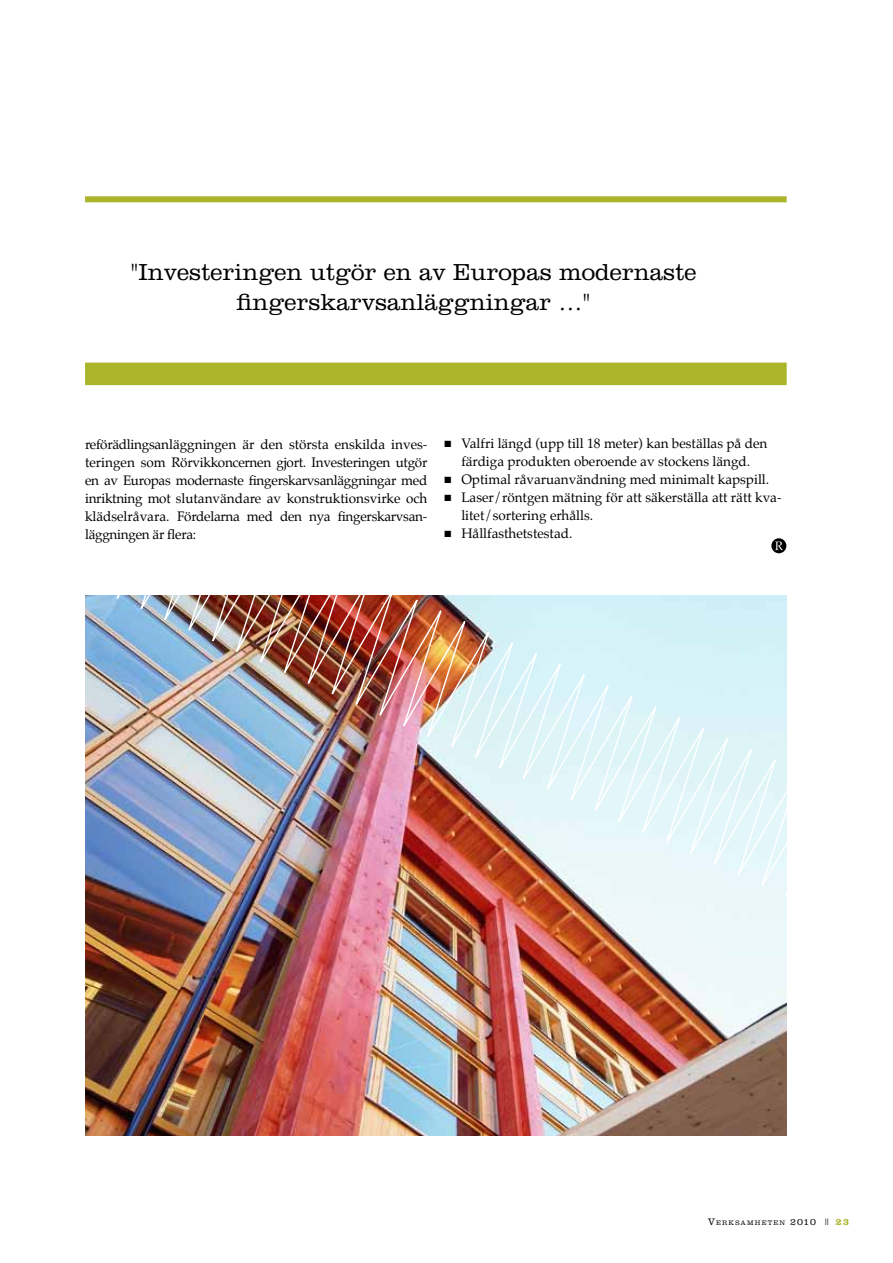
<style>
.page{position:relative;width:893px;height:1263px;background:#fff}
.page>*{position:absolute;margin:0;border:0;box-sizing:border-box;transform-origin:0 0}
.t1{font:300 24px/30px "Clarendon";color:#000;text-align:center}
.t2{font:13.5px/18px "Palatino";color:#000;text-align:justify}
.t3{font:300 6.9px "Clarendon";letter-spacing:.17em;color:#000}
.s1{font-size:9.75px}
.s2{font-weight:700;font-size:9.75px;color:#aab52a}
</style>
<div class="page">
<div style="left:85px;top:196px;width:702px;height:6px;background:#aab52a"></div>
<img style="left:85px;top:595px;width:702px;height:540px">
<div style="left:85px;top:363px;width:702px;height:22px;background:#aab52a"></div>
<img style="left:91px;top:538px;width:696px;height:386px">
<h1 class="t1" style="left:130px;top:257px;width:568px">"Investeringen utgör en av Europas modernaste fingerskarvsanläggningar …"</h1>
<p class="t2" style="left:85px;top:435px;width:344px">reförädlingsanläggningen är den största enskilda inves&shy;teringen som Rörvikkoncernen gjort. Investeringen utgör en av Europas modernaste fingerskarvsanläggningar med inriktning mot slutanvändare av konstruktionsvirke och klädselråvara. Fördelarna med den nya fingerskarvsan&shy;läggningen är flera:</p>
<p class="t2" style="left:444px;top:434px;width:324px;text-align:center">■ Valfri längd (upp till 18 meter) kan beställas på den färdiga produkten oberoende av stockens längd.</p>
<p class="t2" style="left:444px;top:470px;width:326px">■ Optimal råvaruanvändning med minimalt kapspill.</p>
<p class="t2" style="left:461px;top:488px;width:322px;text-indent:-17px">■ Laser/röntgen mätning för att säkerställa att rätt kva&shy;litet/sortering erhålls.</p>
<p class="t2" style="left:444px;top:524px;width:130px">■ Hållfasthetstestad.</p>
<p class="t3" style="left:708px;top:1219px;width:143px"><span class="s1">V</span>ERKSAMHETEN <span class="s1">2010</span> <span class="s1">||</span> <span class="s2">23</span></p>
</div>
